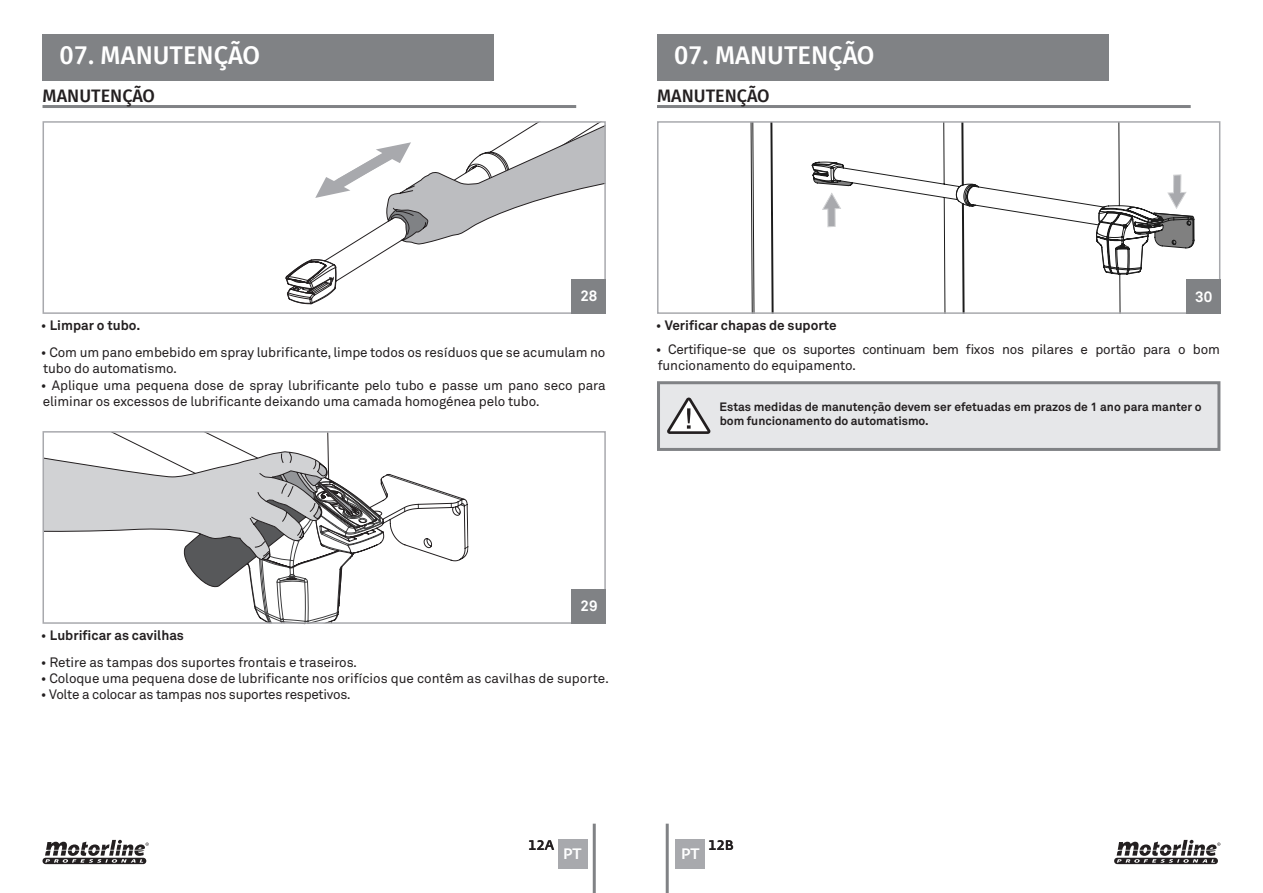
<style>
.page{position:relative;width:1263px;height:893px;background:#fff}
.page>*{position:absolute;margin:0;border:0;box-sizing:border-box;transform-origin:0 0}
.t1{font:500 25.5px "Fira Sans";color:#fff}
.t2{font:500 18px "Fira Sans";color:#231f20}
.t3{font:700 15px "Akkurat Pro";color:#fff}
.t4{font:500 15px "Fedra Sans Std";color:#fff}
.t5{font:13.5px/16.2px "Akkurat Pro";letter-spacing:-.01em;color:#231f20}
.t6{font:700 13.5px "Akkurat Pro";color:#231f20}
.t7{font:500 13.5px "Fedra Sans Std";color:#231f20}
.t8{font:700 12px/14.4px "Akkurat Pro";color:#231f20}
.s1{font-weight:400}
</style>
<div class="page">
<div style="left:657px;top:34px;width:451px;height:46px;background:#808285"></div>
<div style="left:43px;top:34px;width:451px;height:46px;background:#808285"></div>
<hr style="left:657px;top:105px;width:534px;height:3px;background:#808285">
<hr style="left:43px;top:105px;width:533px;height:3px;background:#808285">
<hr style="left:593px;top:824px;width:3px;height:69px;background:#808285">
<hr style="left:666px;top:824px;width:3px;height:69px;background:#808285">
<div style="left:675px;top:839px;width:30px;height:30px;background:#a8a9ad"></div>
<div style="left:558px;top:839px;width:29px;height:30px;background:#a8a9ad"></div>
<svg style="left:750px;top:124px;width:445px;height:187px"></svg>
<svg style="left:46px;top:451px;width:422px;height:170px"></svg>
<svg style="left:812px;top:124px;width:382px;height:150px"></svg>
<div style="left:657px;top:381px;width:563px;height:70px;background:#e6e7e9;border:3px solid #808285"></div>
<svg style="left:667px;top:398px;width:43px;height:36px"></svg>
<svg style="left:286px;top:124px;width:317px;height:180px"></svg>
<div style="left:43px;top:121px;width:563px;height:193px;border:2px solid #a8a9ad"></div>
<div style="left:43px;top:431px;width:563px;height:193px;border:2px solid #a8a9ad"></div>
<div style="left:657px;top:121px;width:563px;height:193px;border:2px solid #a8a9ad"></div>
<div style="left:572px;top:280px;width:34px;height:34px;background:#808285"></div>
<div style="left:572px;top:589px;width:34px;height:35px;background:#808285"></div>
<div style="left:1186px;top:279px;width:34px;height:35px;background:#808285"></div>
<svg style="left:529px;top:840px;width:25px;height:10px"></svg>
<svg style="left:709px;top:840px;width:24px;height:10px"></svg>
<svg style="left:1114px;top:840px;width:106px;height:24px"></svg>
<svg style="left:43px;top:840px;width:106px;height:24px"></svg>
<h1 class="t1" style="left:60px;top:35px;width:202px">07. MANUTENÇÃO</h1>
<h1 class="t1" style="left:674px;top:35px;width:202px">07. MANUTENÇÃO</h1>
<h2 class="t2" style="left:43px;top:81px;width:114px">MANUTENÇÃO</h2>
<h2 class="t2" style="left:657px;top:81px;width:114px">MANUTENÇÃO</h2>
<p class="t6" style="left:41px;top:317px;width:101px"><span class="s1">•</span> Limpar o tubo.</p>
<p class="t3" style="left:580px;top:287px;width:19px">28</p>
<p class="t6" style="left:656px;top:317px;width:182px"><span class="s1">•</span> Verificar chapas de suporte</p>
<p class="t3" style="left:1195px;top:287px;width:19px">30</p>
<p class="t5" style="left:41px;top:345px;width:566px">• Com um pano embebido em spray lubrificante, limpe todos os resíduos que se acumulam no tubo do automatismo.</p>
<p class="t5" style="left:41px;top:377px;width:566px">• Aplique uma pequena dose de spray lubrificante pelo tubo e passe um pano seco para eliminar os excessos de lubrificante deixando uma camada homogénea pelo tubo.</p>
<p class="t5" style="left:656px;top:341px;width:566px">• Certifique-se que os suportes continuam bem fixos nos pilares e portão para o bom funcionamento do equipamento.</p>
<p class="t8" style="left:720px;top:400px;width:484px">Estas medidas de manutenção devem ser efetuadas em prazos de 1 ano para manter o bom funcionamento do automatismo.</p>
<p class="t6" style="left:41px;top:626px;width:145px"><span class="s1">•</span> Lubrificar as cavilhas</p>
<p class="t3" style="left:580px;top:596px;width:19px">29</p>
<p class="t5" style="left:41px;top:655px;width:318px">• Retire as tampas dos suportes frontais e traseiros.</p>
<p class="t5" style="left:41px;top:671px;width:569px">• Coloque uma pequena dose de lubrificante nos orifícios que contêm as cavilhas de suporte.</p>
<p class="t5" style="left:41px;top:687px;width:311px">• Volte a colocar as tampas nos suportes respetivos.</p>
<p class="t7" style="left:536px;top:837px;width:10px">3</p>
<p class="t7" style="left:717px;top:837px;width:10px">3</p>
<p class="t7" style="left:528px;top:837px;width:27px">12A</p>
<p class="t7" style="left:708px;top:837px;width:27px">12B</p>
<p class="t4" style="left:563px;top:845px;width:20px">PT</p>
<p class="t4" style="left:681px;top:845px;width:20px">PT</p>
</div>
